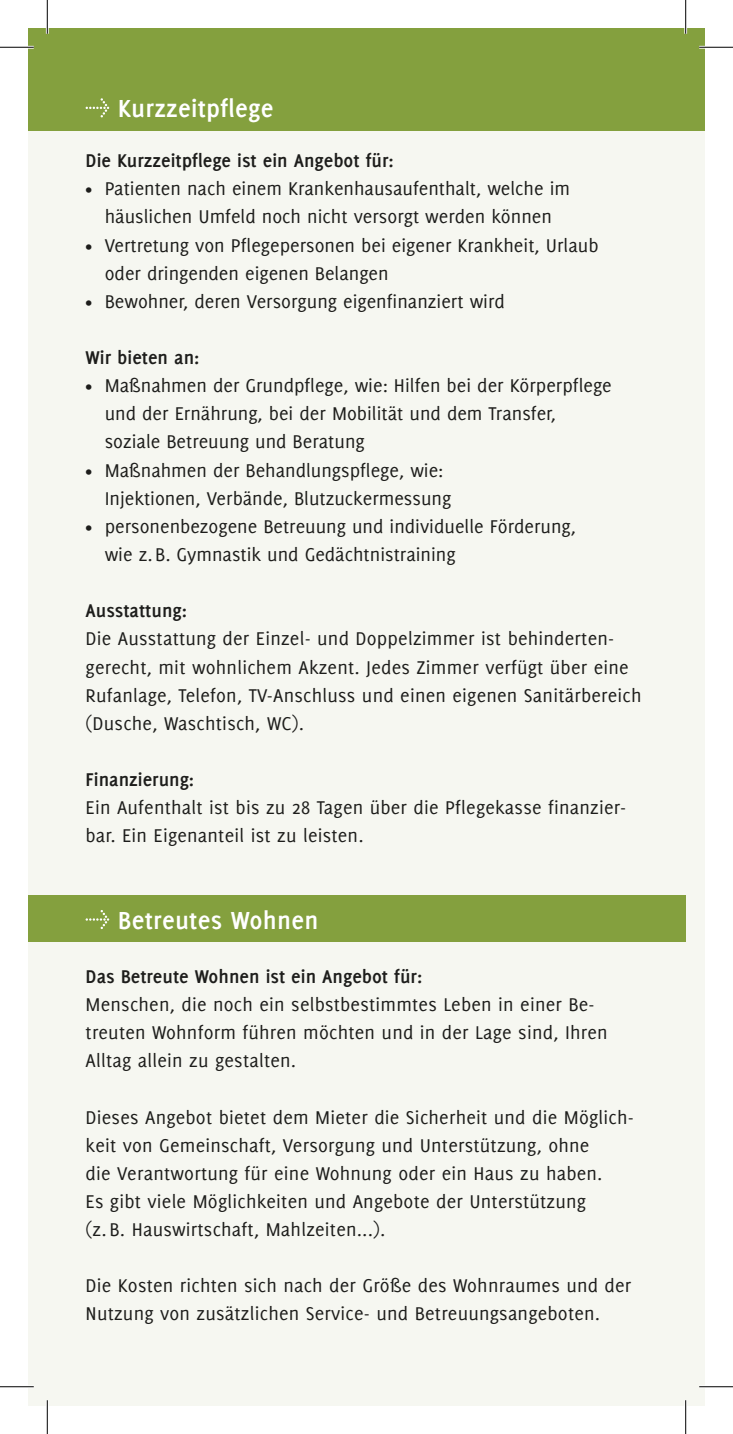
<style>
.page{position:relative;width:733px;height:1434px;background:#fff}
.page>*{position:absolute;margin:0;border:0;box-sizing:border-box;transform-origin:0 0}
.t1{font:700 27px "Delicious";letter-spacing:.01em;color:#fff}
.t2{font:20.25px/28.1px "Delicious";letter-spacing:.01em;color:#1d1d1b}
.t3{font:700 20.25px "Delicious";color:#1d1d1b}
.s1{font-size:15.75px}
</style>
<div class="page">
<div style="left:28px;top:28px;width:676px;height:1378px;background:#f6f7f1"></div>
<div style="left:28px;top:28px;width:676px;height:102px;background:#84a03e"></div>
<svg style="left:86px;top:98px;width:23px;height:19px"></svg>
<div style="left:28px;top:896px;width:657px;height:46px;background:#84a03e"></div>
<svg style="left:86px;top:910px;width:23px;height:19px"></svg>
<hr style="left:0;top:46px;width:34px;height:3px;background:#fff">
<hr style="left:699px;top:46px;width:33px;height:3px;background:#fff">
<hr style="left:0;top:1385px;width:34px;height:3px;background:#fff">
<hr style="left:699px;top:1385px;width:33px;height:3px;background:#fff">
<hr style="left:46px;top:0;width:3px;height:34px;background:#fff">
<hr style="left:46px;top:1400px;width:3px;height:34px;background:#fff">
<hr style="left:684px;top:0;width:2px;height:34px;background:#fff">
<hr style="left:684px;top:1400px;width:2px;height:34px;background:#fff">
<hr style="left:0;top:47px;width:34px;height:1px;background:#000">
<hr style="left:699px;top:47px;width:33px;height:1px;background:#000">
<hr style="left:0;top:1386px;width:34px;height:1px;background:#000">
<hr style="left:699px;top:1386px;width:33px;height:1px;background:#000">
<hr style="left:47px;top:0;width:1px;height:34px;background:#000">
<hr style="left:47px;top:1400px;width:1px;height:34px;background:#000">
<hr style="left:685px;top:0;width:1px;height:34px;background:#000">
<hr style="left:685px;top:1400px;width:1px;height:34px;background:#000">
<h1 class="t1" style="left:118px;top:93px;width:157px">Kurzzeitpflege</h1>
<p class="t3" style="left:86px;top:149px;width:309px">Die Kurzzeitpflege ist ein Angebot für:</p>
<p class="t2" style="left:86px;top:174px;width:486px;text-align:center"><span class="s1">•</span> Patienten nach einem Krankenhausaufenthalt, welche im häuslichen Umfeld noch nicht versorgt werden können</p>
<p class="t2" style="left:105px;top:231px;width:495px;text-indent:-19px"><span class="s1">•</span> Vertretung von Pflegepersonen bei eigener Krankheit, Urlaub oder dringenden eigenen Belangen</p>
<p class="t2" style="left:86px;top:287px;width:420px"><span class="s1">•</span> Bewohner, deren Versorgung eigenfinanziert wird</p>
<p class="t3" style="left:86px;top:346px;width:115px">Wir bieten an:</p>
<p class="t2" style="left:105px;top:371px;width:508px;text-indent:-19px"><span class="s1">•</span> Maßnahmen der Grundpflege, wie: Hilfen bei der Körperpflege und der Ernährung, bei der Mobilität und dem Transfer, soziale Betreuung und Beratung</p>
<p class="t2" style="left:105px;top:456px;width:348px;text-indent:-19px"><span class="s1">•</span> Maßnahmen der Behandlungspflege, wie:<br>Injektionen, Verbände, Blutzuckermessung</p>
<p class="t2" style="left:105px;top:512px;width:472px;text-indent:-19px"><span class="s1">•</span> personenbezogene Betreuung und individuelle Förderung, wie z.B. Gymnastik und Gedächtnistraining</p>
<p class="t3" style="left:86px;top:599px;width:103px">Ausstattung:</p>
<p class="t2" style="left:86px;top:624px;width:557px">Die Ausstattung der Einzel- und Doppelzimmer ist behinderten&shy;gerecht, mit wohnlichem Akzent. Jedes Zimmer verfügt über eine Rufanlage, Telefon, TV-Anschluss und einen eigenen Sanitärbereich (Dusche, Waschtisch, WC).</p>
<p class="t3" style="left:86px;top:768px;width:110px">Finanzierung:</p>
<p class="t2" style="left:86px;top:793px;width:542px">Ein Aufenthalt ist bis zu 28 Tagen über die Pflegekasse finanzier&shy;bar. Ein Eigenanteil ist zu leisten.</p>
<h1 class="t1" style="left:118px;top:905px;width:202px">Betreutes Wohnen</h1>
<p class="t3" style="left:86px;top:965px;width:338px">Das Betreute Wohnen ist ein Angebot für:</p>
<p class="t2" style="left:86px;top:990px;width:523px">Menschen, die noch ein selbstbestimmtes Leben in einer Be&shy;treuten Wohnform führen möchten und in der Lage sind, Ihren<br>Alltag allein zu gestalten.</p>
<p class="t2" style="left:86px;top:1103px;width:549px">Dieses Angebot bietet dem Mieter die Sicherheit und die Möglich&shy;keit von Gemeinschaft, Versorgung und Unterstützung, ohne<br>die Verantwortung für eine Wohnung oder ein Haus zu haben.<br>Es gibt viele Möglichkeiten und Angebote der Unterstützung<br>(z. B. Hauswirtschaft, Mahlzeiten...).</p>
<p class="t2" style="left:86px;top:1271px;width:547px">Die Kosten richten sich nach der Größe des Wohnraumes und der<br>Nutzung von zusätzlichen Service- und Betreuungsangeboten.</p>
</div>
